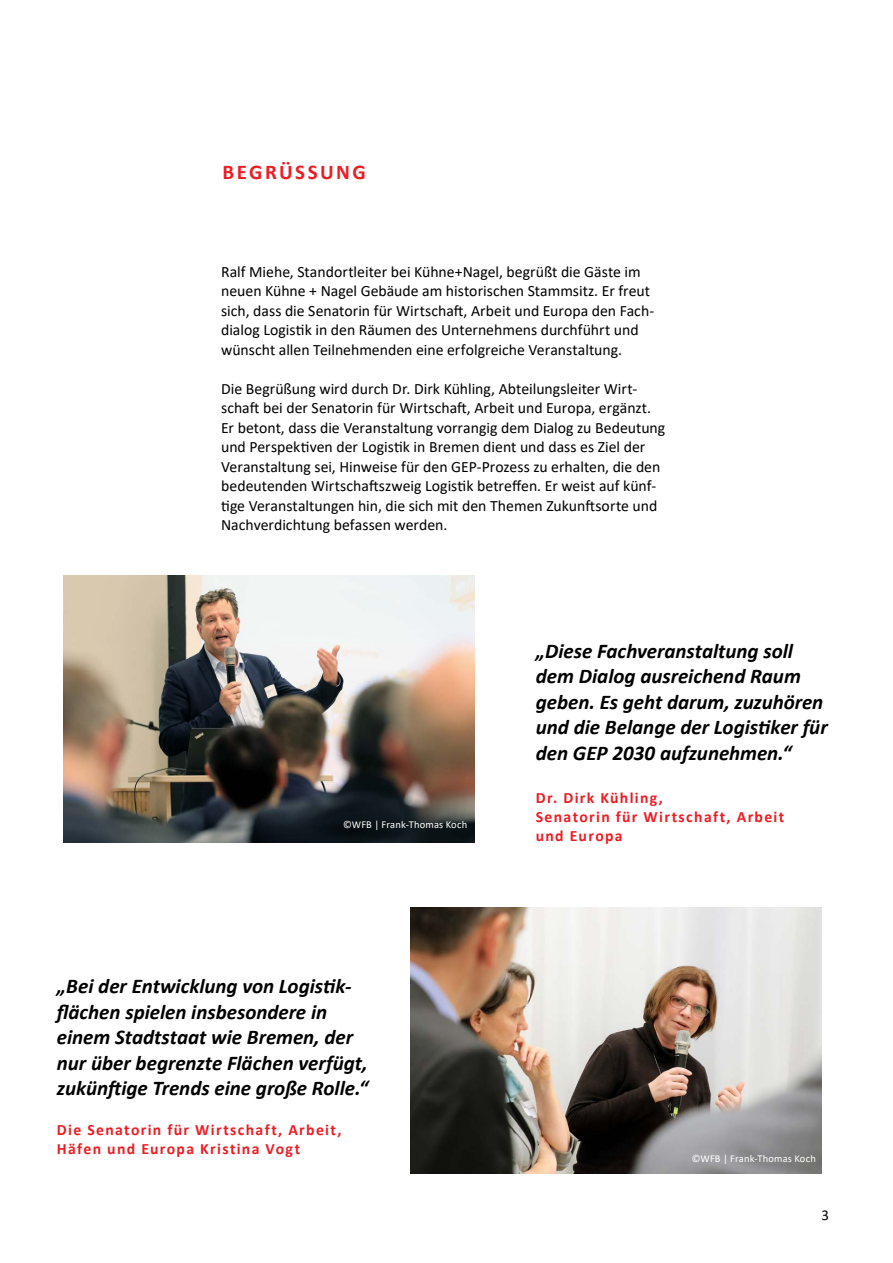
<style>
.page{position:relative;width:893px;height:1263px;background:#fff}
.page>*{position:absolute;margin:0;border:0;box-sizing:border-box;transform-origin:0 0}
.Zitat_linksbündig{font:italic 700 21px/25.5px "Calibri";letter-spacing:-.005em;color:#000}
.Überschriften{font:700 21px "Calibri";letter-spacing:.115em;color:#ed1d24}
.fließtext{font:15.75px/19.5px "Calibri";color:#000}
.Absatzformat_1{font:700 15.75px/18.9px "Calibri";letter-spacing:.085em;color:#ed1d24}
.t1{font:15px "Calibri";color:#000}
.Quelle{font:10.5px "Calibri";letter-spacing:.015em;color:#fff}
</style>
<div class="page">
<img style="left:64px;top:575px;width:411px;height:267px">
<img style="left:411px;top:907px;width:411px;height:267px">
<p class="Überschriften" style="left:223px;top:157px;width:145px">BEGRÜSSUNG</p>
<p class="fließtext" style="left:221px;top:261px;width:435px">Ralf Miehe, Standortleiter bei Kühne+Nagel, begrüßt die Gäste im neuen Kühne + Nagel Gebäude am historischen Stammsitz. Er freut sich, dass die Senatorin für Wirtschaft, Arbeit und Europa den Fach&shy;dialog Logistik in den Räumen des Unternehmens durchführt und wünscht allen Teilnehmenden eine erfolgreiche Veranstaltung.</p>
<p class="fließtext" style="left:221px;top:378px;width:446px">Die Begrüßung wird durch Dr. Dirk Kühling, Abteilungsleiter Wirt&shy;schaft bei der Senatorin für Wirtschaft, Arbeit und Europa, ergänzt.<br>Er betont, dass die Veranstaltung vorrangig dem Dialog zu Bedeutung und Perspektiven der Logistik in Bremen dient und dass es Ziel der Veranstaltung sei, Hinweise für den GEP-Prozess zu erhalten, die den bedeutenden Wirtschaftszweig Logistik betreffen. Er weist auf künf&shy;tige Veranstaltungen hin, die sich mit den Themen Zukunftsorte und Nachverdichtung befassen werden.</p>
<p class="Quelle" style="left:343px;top:817px;width:125px">©WFB | Frank-Thomas Koch</p>
<p class="Zitat_linksbündig" style="left:57px;top:973px;width:313px">„Bei der Entwicklung von Logistik&shy;flächen spielen insbesondere in einem Stadtstaat wie Bremen, der nur über begrenzte Flächen verfügt, zukünftige Trends eine große Rolle.“</p>
<p class="Absatzformat_1" style="left:57px;top:1120px;width:286px">Die Senatorin für Wirtschaft, Arbeit,<br>Häfen und Europa Kristina Vogt</p>
<p class="Zitat_linksbündig" style="left:536px;top:637px;width:293px">„Diese Fachveranstaltung soll dem Dialog ausreichend Raum geben. Es geht darum, zuzuhören und die Belange der Logistiker für den GEP 2030 aufzunehmen.“</p>
<p class="Absatzformat_1" style="left:536px;top:788px;width:250px">Dr. Dirk Kühling,<br>Senatorin für Wirtschaft, Arbeit und Europa</p>
<p class="Quelle" style="left:692px;top:1151px;width:125px">©WFB | Frank-Thomas Koch</p>
<p class="t1" style="left:822px;top:1205px;width:9px">3</p>
</div>
